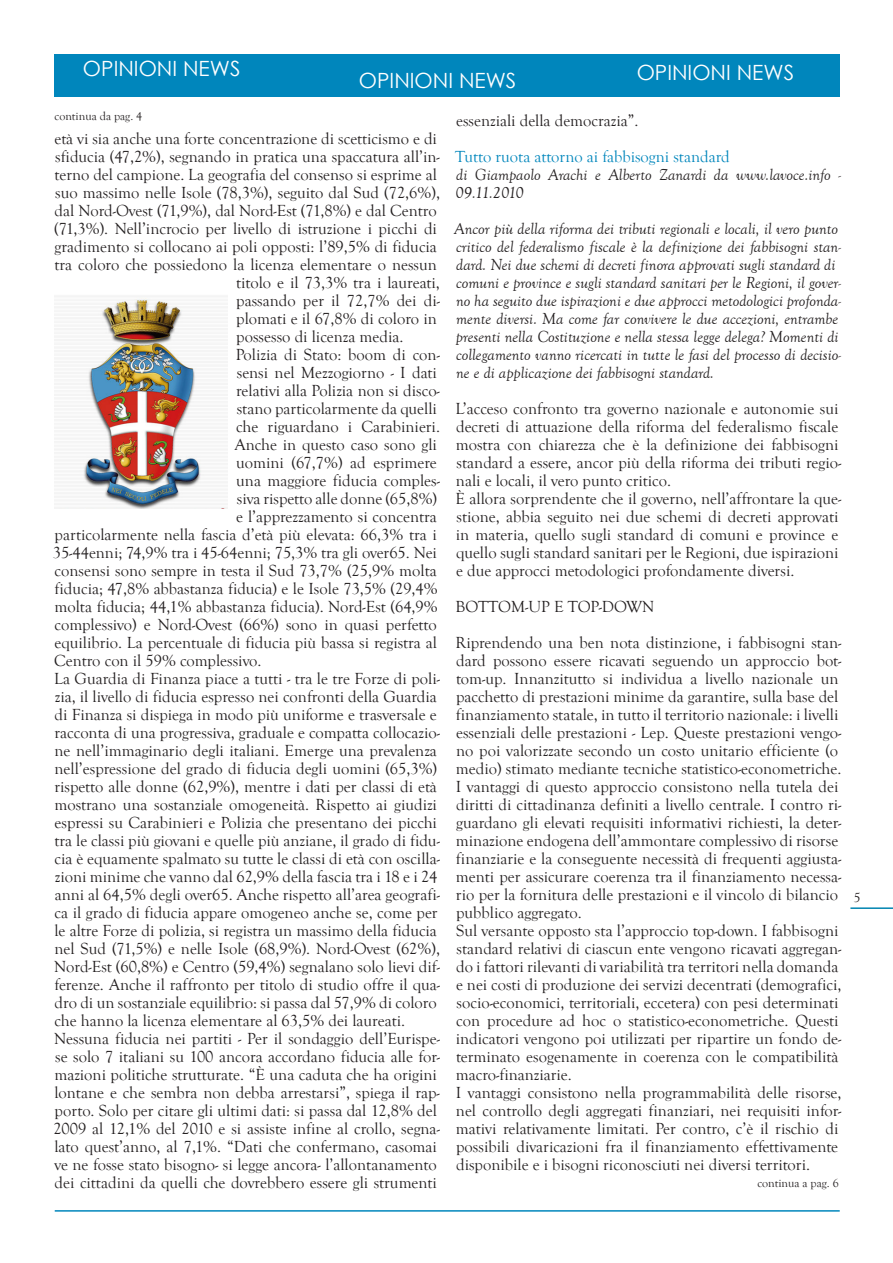
<style>
.page{position:relative;width:893px;height:1263px;background:#fff}
.page>*{position:absolute;margin:0;border:0;box-sizing:border-box;transform-origin:0 0}
.t1{font:21px "Century Gothic";color:#fff}
.t2{font:16.5px/18px "Goudy Old Style T";color:#231f20}
.t3{font:italic 16.5px/18px "Goudy Old Style T";color:#231f20}
.t4{font:16.5px "Goudy Old Style T";color:#0086bc}
.t5{font:13.5px "Goudy Old Style T";color:#231f20}
.t6{font:12px "Goudy Old Style T";color:#231f20}
</style>
<div class="page">
<div style="left:54px;top:54px;width:785px;height:42px;background:#0086bc"></div>
<hr style="left:850px;top:907px;width:43px;height:2px;background:#0084b1">
<hr style="left:55px;top:1210px;width:785px;height:1px;background:#0086bc">
<img style="left:54px;top:296px;width:173px;height:212px">
<p class="t1" style="left:83px;top:54px;width:159px">OPINIONI NEWS</p>
<p class="t1" style="left:359px;top:66px;width:159px">OPINIONI NEWS</p>
<p class="t1" style="left:637px;top:58px;width:159px">OPINIONI NEWS</p>
<p class="t6" style="left:55px;top:109px;width:89px">continua da pag. 4</p>
<p class="t2" style="left:55px;top:130px;width:384px">età vi sia anche una forte concentrazione di scetticismo e di</p>
<p class="t2" style="left:55px;top:148px;width:386px">sfiducia (47,2%), segnando in pratica una spaccatura all’in-</p>
<p class="t2" style="left:55px;top:166px;width:384px">terno del campione. La geografia del consenso si esprime al</p>
<p class="t2" style="left:55px;top:184px;width:386px">suo massimo nelle Isole (78,3%), seguito dal Sud (72,6%),</p>
<p class="t2" style="left:55px;top:202px;width:384px">dal Nord-Ovest (71,9%), dal Nord-Est (71,8%) e dal Centro</p>
<p class="t2" style="left:54px;top:220px;width:384px">(71,3%). Nell’incrocio per livello di istruzione i picchi di</p>
<p class="t2" style="left:55px;top:238px;width:384px">gradimento si collocano ai poli opposti: l’89,5% di fiducia</p>
<p class="t2" style="left:55px;top:256px;width:384px">tra coloro che possiedono la licenza elementare o nessun</p>
<p class="t2" style="left:236px;top:274px;width:205px">titolo e il 73,3% tra i laureati,</p>
<p class="t2" style="left:236px;top:292px;width:205px">passando per il 72,7% dei di-</p>
<p class="t2" style="left:236px;top:310px;width:202px">plomati e il 67,8% di coloro in</p>
<p class="t2" style="left:236px;top:328px;width:169px">possesso di licenza media.</p>
<p class="t2" style="left:236px;top:346px;width:206px">Polizia di Stato: boom di con-</p>
<p class="t2" style="left:237px;top:364px;width:202px">sensi nel Mezzogiorno - I dati</p>
<p class="t2" style="left:236px;top:382px;width:205px">relativi alla Polizia non si disco-</p>
<p class="t2" style="left:237px;top:400px;width:202px">stano particolarmente da quelli</p>
<p class="t2" style="left:236px;top:418px;width:205px">che riguardano i Carabinieri.</p>
<p class="t2" style="left:235px;top:436px;width:204px">Anche in questo caso sono gli</p>
<p class="t2" style="left:236px;top:454px;width:202px">uomini (67,7%) ad esprimere</p>
<p class="t2" style="left:236px;top:472px;width:205px">una maggiore fiducia comples-</p>
<p class="t2" style="left:237px;top:490px;width:202px">siva rispetto alle donne (65,8%)</p>
<p class="t2" style="left:236px;top:508px;width:202px">e l’apprezzamento si concentra</p>
<p class="t2" style="left:55px;top:526px;width:384px">particolarmente nella fascia d’età più elevata: 66,3% tra i</p>
<p class="t2" style="left:53px;top:544px;width:386px">35-44enni; 74,9% tra i 45-64enni; 75,3% tra gli over65. Nei</p>
<p class="t2" style="left:55px;top:562px;width:384px">consensi sono sempre in testa il Sud 73,7% (25,9% molta</p>
<p class="t2" style="left:54px;top:580px;width:385px">fiducia; 47,8% abbastanza fiducia) e le Isole 73,5% (29,4%</p>
<p class="t2" style="left:54px;top:598px;width:385px">molta fiducia; 44,1% abbastanza fiducia). Nord-Est (64,9%</p>
<p class="t2" style="left:55px;top:616px;width:384px">complessivo) e Nord-Ovest (66%) sono in quasi perfetto</p>
<p class="t2" style="left:55px;top:634px;width:384px">equilibrio. La percentuale di fiducia più bassa si registra al</p>
<p class="t2" style="left:54px;top:652px;width:209px">Centro con il 59% complessivo.</p>
<p class="t2" style="left:54px;top:670px;width:387px">La Guardia di Finanza piace a tutti - tra le tre Forze di poli-</p>
<p class="t2" style="left:55px;top:688px;width:384px">zia, il livello di fiducia espresso nei confronti della Guardia</p>
<p class="t2" style="left:55px;top:706px;width:384px">di Finanza si dispiega in modo più uniforme e trasversale e</p>
<p class="t2" style="left:54px;top:724px;width:387px">racconta di una progressiva, graduale e compatta collocazio-</p>
<p class="t2" style="left:55px;top:742px;width:384px">ne nell’immaginario degli italiani. Emerge una prevalenza</p>
<p class="t2" style="left:55px;top:760px;width:384px">nell’espressione del grado di fiducia degli uomini (65,3%)</p>
<p class="t2" style="left:54px;top:778px;width:384px">rispetto alle donne (62,9%), mentre i dati per classi di età</p>
<p class="t2" style="left:54px;top:796px;width:384px">mostrano una sostanziale omogeneità. Rispetto ai giudizi</p>
<p class="t2" style="left:55px;top:814px;width:384px">espressi su Carabinieri e Polizia che presentano dei picchi</p>
<p class="t2" style="left:55px;top:832px;width:387px">tra le classi più giovani e quelle più anziane, il grado di fidu-</p>
<p class="t2" style="left:55px;top:850px;width:387px">cia è equamente spalmato su tutte le classi di età con oscilla-</p>
<p class="t2" style="left:55px;top:868px;width:384px">zioni minime che vanno dal 62,9% della fascia tra i 18 e i 24</p>
<p class="t2" style="left:55px;top:886px;width:387px">anni al 64,5% degli over65. Anche rispetto all’area geografi-</p>
<p class="t2" style="left:55px;top:904px;width:385px">ca il grado di fiducia appare omogeneo anche se, come per</p>
<p class="t2" style="left:54px;top:922px;width:384px">le altre Forze di polizia, si registra un massimo della fiducia</p>
<p class="t2" style="left:55px;top:940px;width:387px">nel Sud (71,5%) e nelle Isole (68,9%). Nord-Ovest (62%),</p>
<p class="t2" style="left:54px;top:958px;width:387px">Nord-Est (60,8%) e Centro (59,4%) segnalano solo lievi dif-</p>
<p class="t2" style="left:54px;top:976px;width:387px">ferenze. Anche il raffronto per titolo di studio offre il qua-</p>
<p class="t2" style="left:55px;top:994px;width:384px">dro di un sostanziale equilibrio: si passa dal 57,9% di coloro</p>
<p class="t2" style="left:55px;top:1012px;width:352px">che hanno la licenza elementare al 63,5% dei laureati.</p>
<p class="t2" style="left:54px;top:1030px;width:387px">Nessuna fiducia nei partiti - Per il sondaggio dell’Eurispe-</p>
<p class="t2" style="left:55px;top:1048px;width:386px">se solo 7 italiani su 100 ancora accordano fiducia alle for-</p>
<p class="t2" style="left:54px;top:1066px;width:384px">mazioni politiche strutturate. “È una caduta che ha origini</p>
<p class="t2" style="left:54px;top:1084px;width:387px">lontane e che sembra non debba arrestarsi”, spiega il rap-</p>
<p class="t2" style="left:55px;top:1102px;width:384px">porto. Solo per citare gli ultimi dati: si passa dal 12,8% del</p>
<p class="t2" style="left:53px;top:1120px;width:388px">2009 al 12,1% del 2010 e si assiste infine al crollo, segna-</p>
<p class="t2" style="left:54px;top:1138px;width:384px">lato quest’anno, al 7,1%. “Dati che confermano, casomai</p>
<p class="t2" style="left:54px;top:1156px;width:384px">ve ne fosse stato bisogno- si legge ancora- l’allontanamento</p>
<p class="t2" style="left:55px;top:1174px;width:384px">dei cittadini da quelli che dovrebbero essere gli strumenti</p>
<p class="t2" style="left:456px;top:112px;width:184px">essenziali della democrazia”.</p>
<p class="t4" style="left:455px;top:148px;width:276px">Tutto ruota attorno ai fabbisogni standard</p>
<p class="t3" style="left:455px;top:166px;width:387px">di Giampaolo Arachi e Alberto Zanardi da www.lavoce.info -<br>09.11.2010</p>
<p class="t3" style="left:454px;top:220px;width:388px">Ancor più della riforma dei tributi regionali e locali, il vero punto critico del federalismo fiscale è la definizione dei fabbisogni stan&shy;dard. Nei due schemi di decreti finora approvati sugli standard di comuni e province e sugli standard sanitari per le Regioni, il gover&shy;no ha seguito due ispirazioni e due approcci metodologici profonda&shy;mente diversi. Ma come far convivere le due accezioni, entrambe presenti nella Costituzione e nella stessa legge delega? Momenti di collegamento vanno ricercati in tutte le fasi del processo di decisio&shy;ne e di applicazione dei fabbisogni standard.</p>
<p class="t2" style="left:455px;top:400px;width:387px">L’acceso confronto tra governo nazionale e autonomie sui decreti di attuazione della riforma del federalismo fiscale mostra con chiarezza che è la definizione dei fabbisogni standard a essere, ancor più della riforma dei tributi regio&shy;nali e locali, il vero punto critico.<br>È allora sorprendente che il governo, nell’affrontare la que&shy;stione, abbia seguito nei due schemi di decreti approvati in materia, quello sugli standard di comuni e province e quello sugli standard sanitari per le Regioni, due ispirazioni e due approcci metodologici profondamente diversi.</p>
<p class="t2" style="left:455px;top:589px;width:387px;line-height:36px">BOTTOM-UP E TOP-DOWN<br>Riprendendo una ben nota distinzione, i fabbisogni stan-</p>
<p class="t2" style="left:456px;top:652px;width:387px">dard possono essere ricavati seguendo un approccio bot&shy;tom-up. Innanzitutto si individua a livello nazionale un pacchetto di prestazioni minime da garantire, sulla base del finanziamento statale, in tutto il territorio nazionale: i livelli essenziali delle prestazioni - Lep. Queste prestazioni vengo&shy;no poi valorizzate secondo un costo unitario efficiente (o medio) stimato mediante tecniche statistico-econometriche.<br>I vantaggi di questo approccio consistono nella tutela dei diritti di cittadinanza definiti a livello centrale. I contro ri&shy;guardano gli elevati requisiti informativi richiesti, la deter&shy;minazione endogena dell’ammontare complessivo di risorse finanziarie e la conseguente necessità di frequenti aggiusta&shy;menti per assicurare coerenza tra il finanziamento necessa&shy;rio per la fornitura delle prestazioni e il vincolo di bilancio pubblico aggregato.<br>Sul versante opposto sta l’approccio top-down. I fabbisogni standard relativi di ciascun ente vengono ricavati aggregan&shy;do i fattori rilevanti di variabilità tra territori nella domanda e nei costi di produzione dei servizi decentrati (demografici, socio-economici, territoriali, eccetera) con pesi determinati con procedure ad hoc o statistico-econometriche. Questi indicatori vengono poi utilizzati per ripartire un fondo de&shy;terminato esogenamente in coerenza con le compatibilità macro-finanziarie.<br>I vantaggi consistono nella programmabilità delle risorse, nel controllo degli aggregati finanziari, nei requisiti infor&shy;mativi relativamente limitati. Per contro, c’è il rischio di possibili divaricazioni fra il finanziamento effettivamente disponibile e i bisogni riconosciuti nei diversi territori.</p>
<p class="t6" style="left:757px;top:1177px;width:83px">continua a pag. 6</p>
<p class="t5" style="left:854px;top:890px;width:8px">5</p>
</div>
